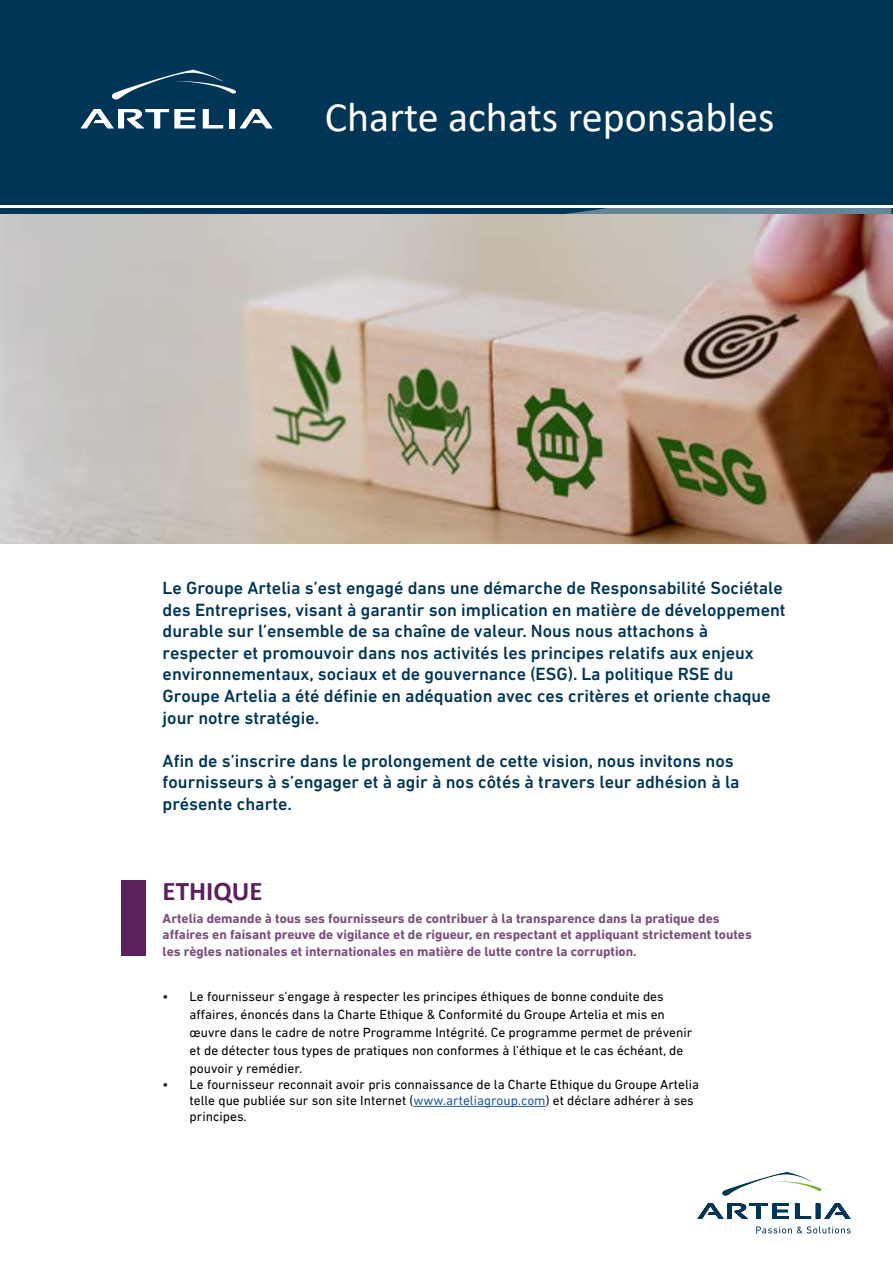
<style>
.page{position:relative;width:893px;height:1263px;background:#fff}
.page>*{position:absolute;margin:0;border:0;box-sizing:border-box;transform-origin:0 0}
.t1{font:42px "Calibri";color:#fff}
.t2{font:700 27px "Calibri";color:#5b215e}
.t3{font:500 18px/21.6px "DIN Next LT Pro";color:#003556}
.t4{font:13.5px/18px "DIN Next LT Pro";color:#000}
.t5{font:700 13.5px/16.2px "DIN Next LT Pro";color:#7c4d7d}
.s1{color:#275b9b}
</style>
<div class="page">
<hr style="left:413px;top:1106px;width:133px;height:1px;background:#275b9b">
<svg style="left:697px;top:1172px;width:154px;height:61px"></svg>
<div style="left:0;top:0;width:893px;height:204px;background:#003556"></div>
<svg style="left:81px;top:109px;width:88px;height:19px"></svg>
<svg style="left:175px;top:109px;width:20px;height:19px"></svg>
<svg style="left:203px;top:109px;width:20px;height:19px"></svg>
<div style="left:229px;top:109px;width:6px;height:19px;background:#fff"></div>
<svg style="left:240px;top:109px;width:32px;height:19px"></svg>
<svg style="left:112px;top:70px;width:124px;height:30px"></svg>
<svg style="left:0;top:208px;width:893px;height:7px;background:#395f76"></svg>
<img style="left:0;top:215px;width:893px;height:328px">
<div style="left:121px;top:880px;width:25px;height:75px;background:#5b215e"></div>
<h1 class="t1" style="left:325px;top:87px;width:451px">Charte achats reponsables</h1>
<p class="t3" style="left:163px;top:577px;width:625px">Le Groupe Artelia s’est engagé dans une démarche de Responsabilité Sociétale des Entreprises, visant à garantir son implication en matière de développement durable sur l’ensemble de sa chaîne de valeur. Nous nous attachons à respecter et promouvoir dans nos activités les principes relatifs aux enjeux environnementaux, sociaux et de gouvernance (ESG). La politique RSE du Groupe Artelia a été définie en adéquation avec ces critères et oriente chaque jour notre stratégie.</p>
<p class="t3" style="left:163px;top:750px;width:578px">Afin de s’inscrire dans le prolongement de cette vision, nous invitons nos fournisseurs à s’engager et à agir à nos côtés à travers leur adhésion à la présente charte.</p>
<h2 class="t2" style="left:163px;top:872px;width:102px">ETHIQUE</h2>
<p class="t5" style="left:163px;top:910px;width:591px">Artelia demande à tous ses fournisseurs de contribuer à la transparence dans la pratique des affaires en faisant preuve de vigilance et de rigueur, en respectant et appliquant strictement toutes les règles nationales et internationales en matière de lutte contre la corruption.</p>
<p class="t4" style="left:190px;top:987px;width:504px;text-indent:-27px">• Le fournisseur s’engage à respecter les principes éthiques de bonne conduite des affaires, énoncés dans la Charte Ethique &amp; Conformité du Groupe Artelia et mis en œuvre dans le cadre de notre Programme Intégrité. Ce programme permet de prévenir et de détecter tous types de pratiques non conformes à l’éthique et le cas échéant, de pouvoir y remédier.</p>
<p class="t4" style="left:190px;top:1076px;width:511px;line-height:16.2px;text-indent:-27px">• Le fournisseur reconnait avoir pris connaissance de la Charte Ethique du Groupe Artelia telle que publiée sur son site Internet (<span class="s1">www.arteliagroup.com</span>) et déclare adhérer à ses principes.</p>
</div>
